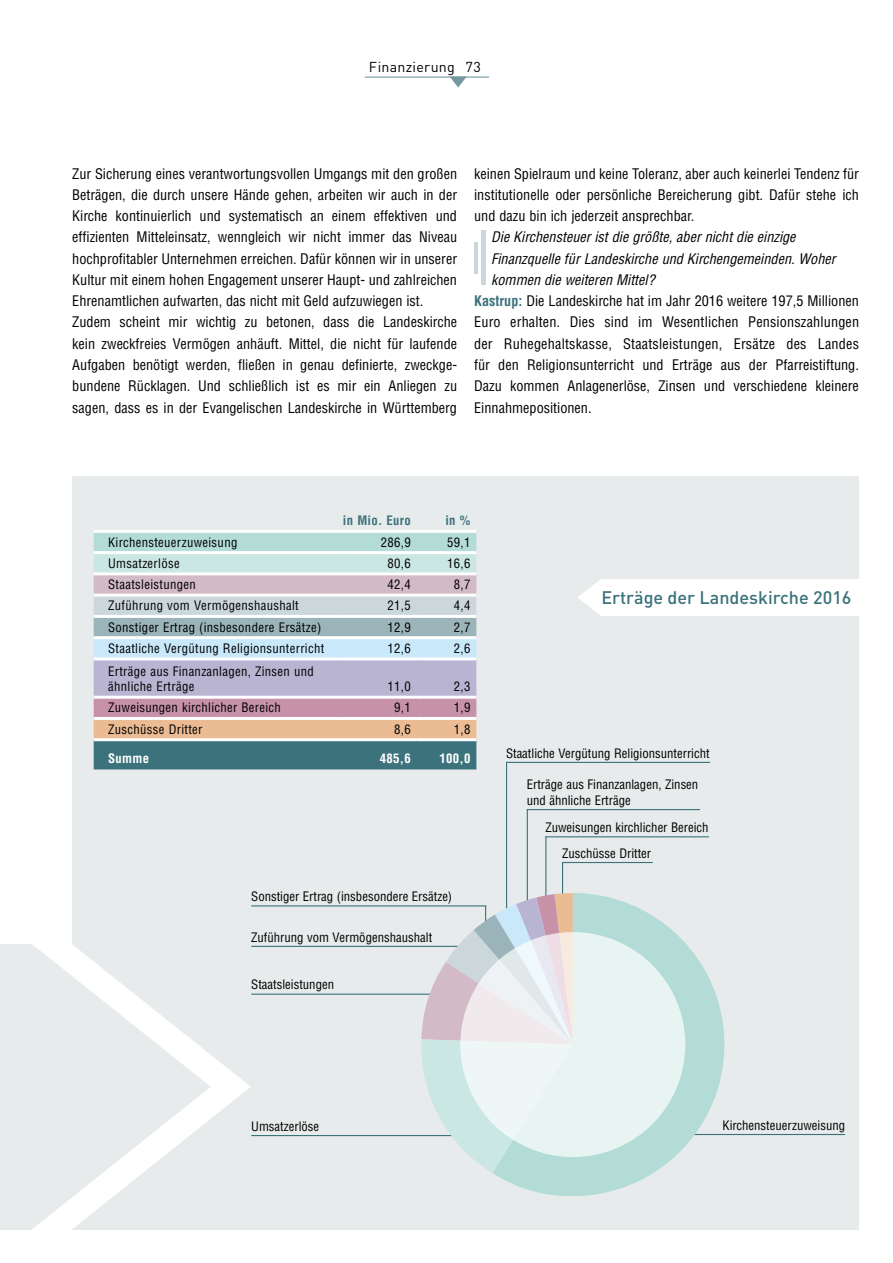
<style>
.page{position:relative;width:893px;height:1263px;background:#fff}
.page>*{position:absolute;margin:0;border:0;box-sizing:border-box;transform-origin:0 0}
.t1{font:500 18px "DIN";color:#3b727c}
.t2{font:condensed 14.25px/21.3px "Helvetica LT Std";color:#000}
.t3{font:italic condensed 14.25px "Helvetica LT Std";color:#000}
.t4{font:14.25px "DIN";letter-spacing:.02em;color:#000}
.t5{font:condensed 12.75px/14.9px "Helvetica LT Std";letter-spacing:.025em;color:#000}
.t6{font:condensed 12.75px/15.3px "Helvetica LT Std";color:#000}
.t7{font:700 condensed 12.75px "Helvetica LT Std";letter-spacing:.025em;color:#fff}
.t8{font:700 condensed 12.75px "Helvetica LT Std";letter-spacing:.025em;color:#3b727c}
.s1{font-weight:700;color:#3b727c}
</style>
<div class="page">
<div style="left:72px;top:476px;width:787px;height:753px;background:#e8ebec"></div>
<svg style="left:72px;top:1055px;width:179px;height:175px"></svg>
<div style="left:0;top:944px;width:32px;height:285px;background:#e8ebec"></div>
<svg style="left:32px;top:944px;width:179px;height:285px"></svg>
<hr style="left:562px;top:862px;width:1px;height:51px;background:#3b727c">
<hr style="left:545px;top:836px;width:1px;height:62px;background:#3b727c">
<hr style="left:527px;top:809px;width:1px;height:95px;background:#3b727c">
<hr style="left:506px;top:762px;width:1px;height:151px;background:#3b727c">
<div style="left:601px;top:579px;width:259px;height:36px;background:#fff"></div>
<svg style="left:578px;top:579px;width:23px;height:36px"></svg>
<hr style="left:651px;top:1134px;width:194px;height:1px;background:#3b727c">
<hr style="left:251px;top:946px;width:230px;height:1px;background:#3b727c">
<hr style="left:251px;top:1135px;width:237px;height:1px;background:#3b727c">
<hr style="left:251px;top:993px;width:194px;height:2px;background:#3b727c">
<svg style="left:419px;top:905px;width:73px;height:268px"></svg>
<svg style="left:492px;top:893px;width:232px;height:303px;fill:#b3dcd6"></svg>
<div style="left:460px;top:932px;width:225px;height:225px;background:#e8f4f2;border-radius:50%"></div>
<hr style="left:251px;top:905px;width:235px;height:1px;background:#3b727c">
<hr style="left:506px;top:762px;width:204px;height:1px;background:#3b727c">
<hr style="left:527px;top:809px;width:173px;height:1px;background:#3b727c">
<hr style="left:545px;top:836px;width:164px;height:1px;background:#3b727c">
<hr style="left:562px;top:862px;width:91px;height:1px;background:#3b727c">
<hr style="left:365px;top:77px;width:124px;height:1px;background:#7497a0">
<svg style="left:450px;top:77px;width:17px;height:11px"></svg>
<svg style="left:94px;top:533px;width:382px;height:236px;background:#b2b9c0"></svg>
<hr style="left:94px;top:572px;width:242px;height:3px;background:#fff">
<hr style="left:336px;top:572px;width:81px;height:3px;background:#fff">
<hr style="left:417px;top:572px;width:59px;height:3px;background:#fff">
<hr style="left:94px;top:594px;width:242px;height:3px;background:#fff">
<hr style="left:336px;top:594px;width:81px;height:3px;background:#fff">
<hr style="left:417px;top:594px;width:59px;height:3px;background:#fff">
<hr style="left:94px;top:615px;width:242px;height:3px;background:#fff">
<hr style="left:336px;top:615px;width:81px;height:3px;background:#fff">
<hr style="left:417px;top:615px;width:59px;height:3px;background:#fff">
<hr style="left:94px;top:636px;width:242px;height:3px;background:#fff">
<hr style="left:336px;top:636px;width:81px;height:3px;background:#fff">
<hr style="left:417px;top:636px;width:59px;height:3px;background:#fff">
<hr style="left:94px;top:657px;width:242px;height:3px;background:#fff">
<hr style="left:336px;top:657px;width:81px;height:3px;background:#fff">
<hr style="left:417px;top:657px;width:59px;height:3px;background:#fff">
<hr style="left:94px;top:696px;width:242px;height:3px;background:#fff">
<hr style="left:336px;top:696px;width:81px;height:3px;background:#fff">
<hr style="left:417px;top:696px;width:59px;height:3px;background:#fff">
<hr style="left:94px;top:717px;width:242px;height:3px;background:#fff">
<hr style="left:336px;top:717px;width:81px;height:3px;background:#fff">
<hr style="left:417px;top:717px;width:59px;height:3px;background:#fff">
<hr style="left:94px;top:738px;width:242px;height:3px;background:#fff">
<hr style="left:336px;top:738px;width:81px;height:3px;background:#fff">
<hr style="left:417px;top:738px;width:59px;height:3px;background:#fff">
<hr style="left:94px;top:530px;width:242px;height:3px;background:#fff">
<hr style="left:336px;top:530px;width:81px;height:3px;background:#fff">
<hr style="left:417px;top:530px;width:59px;height:3px;background:#fff">
<hr style="left:94px;top:551px;width:242px;height:3px;background:#fff">
<hr style="left:336px;top:551px;width:81px;height:3px;background:#fff">
<hr style="left:417px;top:551px;width:59px;height:3px;background:#fff">
<hr style="left:482px;top:231px;width:4px;height:54px;background:#ccd7dc">
<hr style="left:474px;top:242px;width:3px;height:32px;background:#ccd7dc">
<p class="t4" style="left:369px;top:59px;width:114px">Finanzierung 73</p>
<p class="t2" style="left:72px;top:163px;width:386px">Zur Sicherung eines verantwortungsvollen Umgangs mit den großen Beträgen, die durch unsere Hände gehen, arbeiten wir auch in der Kirche kontinuierlich und systematisch an einem effektiven und effizienten Mitteleinsatz, wenngleich wir nicht immer das Niveau hochprofitabler Unternehmen erreichen. Dafür können wir in unserer Kultur mit einem hohen Engagement unserer Haupt- und zahlreichen Ehrenamtlichen aufwarten, das nicht mit Geld aufzuwiegen ist.<br>Zudem scheint mir wichtig zu betonen, dass die Landeskirche kein zweckfreies Vermögen anhäuft. Mittel, die nicht für laufende Aufgaben benötigt werden, fließen in genau definierte, zweckge&shy;bundene Rücklagen. Und schließlich ist es mir ein Anliegen zu sagen, dass es in der Evangelischen Landeskirche in Württemberg</p>
<p class="t2" style="left:474px;top:163px;width:386px;text-align:justify">keinen Spielraum und keine Toleranz, aber auch keinerlei Tendenz für institutionelle oder persönliche Bereicherung gibt. Dafür stehe ich und dazu bin ich jederzeit ansprechbar.</p>
<p class="t3" style="left:491px;top:228px;width:306px">Die Kirchensteuer ist die größte, aber nicht die einzige</p>
<p class="t3" style="left:491px;top:250px;width:346px">Finanzquelle für Landeskirche und Kirchengemeinden. Woher</p>
<p class="t3" style="left:491px;top:271px;width:165px">kommen die weiteren Mittel?</p>
<p class="t2" style="left:474px;top:290px;width:386px"><span class="s1">Kastrup:</span> Die Landeskirche hat im Jahr 2016 weitere 197,5 Millionen</p>
<p class="t2" style="left:474px;top:312px;width:387px">Euro erhalten. Dies sind im Wesentlichen Pensionszahlungen</p>
<p class="t2" style="left:474px;top:333px;width:386px">der Ruhegehaltskasse, Staatsleistungen, Ersätze des Landes</p>
<p class="t2" style="left:474px;top:354px;width:386px">für den Religionsunterricht und Erträge aus der Pfarreistiftung.</p>
<p class="t2" style="left:474px;top:375px;width:386px">Dazu kommen Anlagenerlöse, Zinsen und verschiedene kleinere</p>
<p class="t2" style="left:474px;top:397px;width:119px">Einnahmepositionen.</p>
<p class="t8" style="left:343px;top:513px;width:69px">in Mio. Euro</p>
<p class="t8" style="left:445px;top:513px;width:27px">in %</p>
<p class="t5" style="left:108px;top:534px;width:131px">Kirchensteuerzuweisung</p>
<p class="t5" style="left:381px;top:534px;width:31px">286,9</p>
<p class="t5" style="left:447px;top:534px;width:25px">59,1</p>
<p class="t5" style="left:108px;top:556px;width:73px">Umsatzerlöse</p>
<p class="t5" style="left:388px;top:556px;width:25px">80,6</p>
<p class="t5" style="left:447px;top:556px;width:25px">16,6</p>
<p class="t5" style="left:108px;top:577px;width:89px">Staatsleistungen</p>
<p class="t5" style="left:388px;top:577px;width:25px">42,4</p>
<p class="t5" style="left:454px;top:577px;width:18px">8,7</p>
<p class="t5" style="left:108px;top:598px;width:192px">Zuführung vom Vermögenshaushalt</p>
<p class="t5" style="left:388px;top:598px;width:25px">21,5</p>
<p class="t5" style="left:454px;top:598px;width:18px">4,4</p>
<p class="t5" style="left:108px;top:619px;width:215px">Sonstiger Ertrag (insbesondere Ersätze)</p>
<p class="t5" style="left:388px;top:619px;width:25px">12,9</p>
<p class="t5" style="left:454px;top:619px;width:18px">2,7</p>
<p class="t5" style="left:108px;top:641px;width:218px">Staatliche Vergütung Religionsunterricht</p>
<p class="t5" style="left:388px;top:641px;width:25px">12,6</p>
<p class="t5" style="left:454px;top:641px;width:18px">2,6</p>
<p class="t5" style="left:108px;top:664px;width:207px">Erträge aus Finanzanlagen, Zinsen und ähnliche Erträge</p>
<p class="t5" style="left:388px;top:679px;width:25px">11,0</p>
<p class="t5" style="left:454px;top:679px;width:18px">2,3</p>
<p class="t5" style="left:108px;top:700px;width:174px">Zuweisungen kirchlicher Bereich</p>
<p class="t5" style="left:394px;top:700px;width:18px">9,1</p>
<p class="t5" style="left:454px;top:700px;width:18px">1,9</p>
<p class="t5" style="left:108px;top:721px;width:96px">Zuschüsse Dritter</p>
<p class="t5" style="left:394px;top:721px;width:18px">8,6</p>
<p class="t5" style="left:454px;top:721px;width:18px">1,8</p>
<p class="t7" style="left:108px;top:751px;width:42px">Summe</p>
<p class="t7" style="left:380px;top:751px;width:33px">485,6</p>
<p class="t7" style="left:439px;top:751px;width:33px">100,0</p>
<p class="t6" style="left:251px;top:889px;width:202px">Sonstiger Ertrag (insbesondere Ersätze)</p>
<p class="t6" style="left:251px;top:929px;width:182px">Zuführung vom Vermögenshaushalt</p>
<p class="t6" style="left:251px;top:977px;width:84px">Staatsleistungen</p>
<p class="t1" style="left:601px;top:586px;width:252px">Erträge der Landeskirche 2016</p>
<p class="t6" style="left:506px;top:745px;width:205px">Staatliche Vergütung Religionsunterricht</p>
<p class="t6" style="left:527px;top:777px;width:173px">Erträge aus Finanzanlagen, Zinsen und ähnliche Erträge</p>
<p class="t6" style="left:562px;top:814px;width:148px;line-height:25.7px;text-indent:-17px">Zuweisungen kirchlicher Bereich<br>Zuschüsse Dritter</p>
<p class="t6" style="left:251px;top:1118px;width:69px">Umsatzerlöse</p>
<p class="t6" style="left:723px;top:1117px;width:124px">Kirchensteuerzuweisung</p>
</div>
